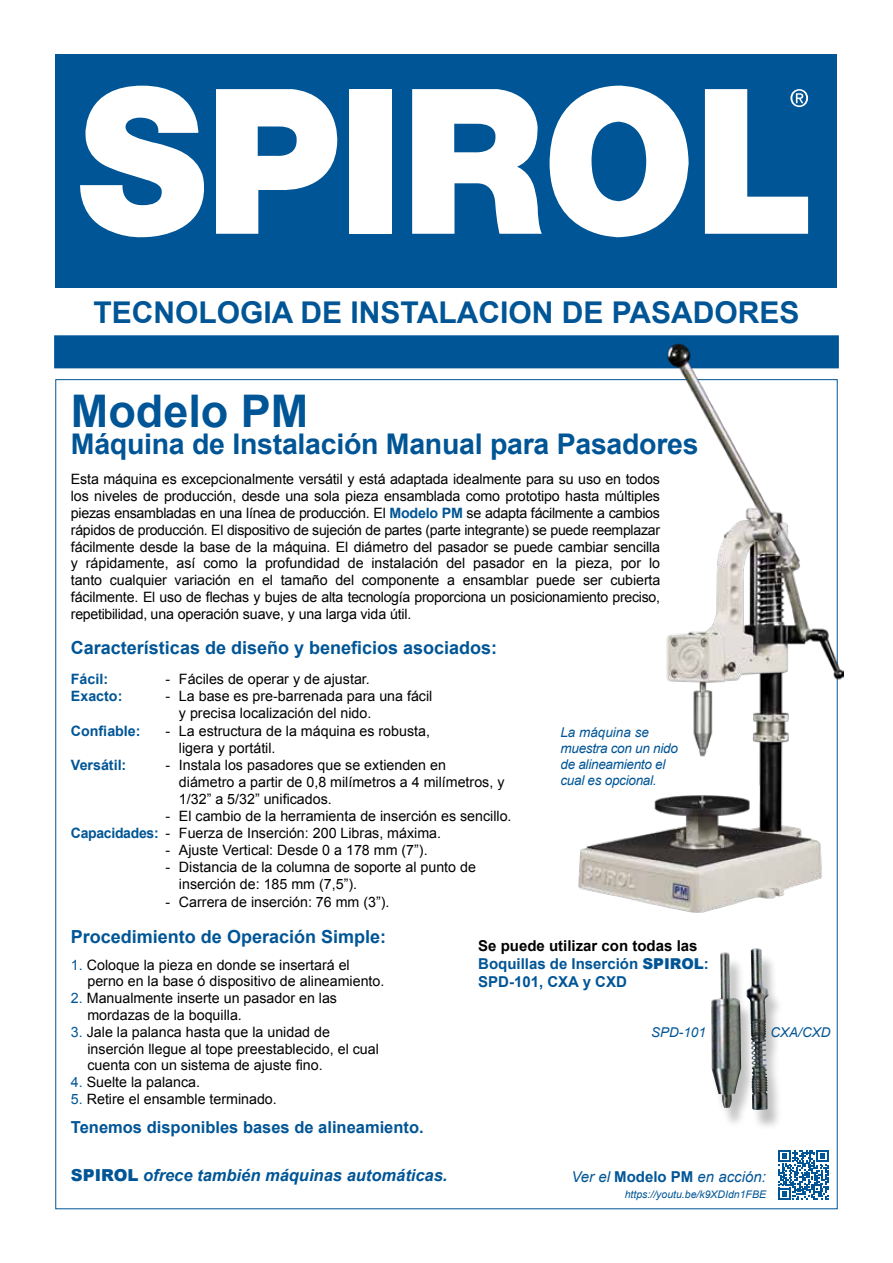
<style>
.page{position:relative;width:893px;height:1263px;background:#fff}
.page>*{position:absolute;margin:0;border:0;box-sizing:border-box;transform-origin:0 0}
.t1{font:700 45px "Arial";color:#005596}
.t2{font:700 30px "Arial";color:#005596}
.t3{font:700 28.5px "Arial";letter-spacing:-.01em;color:#005596}
.t4{font:700 18px "Arial";color:#005596}
.t5{font:italic 700 16.5px "Arial";color:#005596}
.t6{font:700 16.5px "Arial";color:#005596}
.t7{font:700 15px/18px "Arial";color:#005596}
.t8{font:italic 15px "Arial";color:#005596}
.t9{font:14.25px/16.8px "Arial";color:#000}
.t10{font:700 14.25px "Arial";color:#005596}
.t11{font:italic 13.5px/16.2px "Arial";letter-spacing:-.02em;color:#005596}
.t12{font:italic 10.5px "Arial";color:#005596}
.s1{font-weight:700;color:#005596}
.s2{color:#000}
.s3{font-weight:900}
.s4{color:#005596}
.s5{font-weight:900;font-style:normal}
.s6{font-weight:700;font-style:normal}
</style>
<div class="page">
<div style="left:56px;top:54px;width:781px;height:234px;background:#005596"></div>
<svg style="left:80px;top:85px;width:124px;height:153px"></svg>
<div style="left:350px;top:89px;width:42px;height:145px;background:#fff"></div>
<svg style="left:412px;top:89px;width:130px;height:145px"></svg>
<svg style="left:549px;top:85px;width:140px;height:153px"></svg>
<svg style="left:216px;top:89px;width:122px;height:145px"></svg>
<svg style="left:705px;top:89px;width:103px;height:145px"></svg>
<div style="left:710px;top:957px;width:47px;height:171px;background:#000;opacity:.25"></div>
<img style="left:711px;top:952px;width:30px;height:156px">
<div style="left:746px;top:953px;width:38px;height:177px;background:#000;opacity:.25"></div>
<img style="left:746px;top:949px;width:22px;height:161px">
<div style="left:54px;top:335px;width:785px;height:33px;background:#005596;border:2px solid #005596"></div>
<svg style="left:778px;top:1150px;width:50px;height:50px"></svg>
<img style="left:578px;top:344px;width:265px;height:569px">
<h2 class="t2" style="left:93px;top:292px;width:708px">TECNOLOGIA DE INSTALACION DE PASADORES</h2>
<h1 class="t1" style="left:71px;top:381px;width:239px">Modelo PM</h1>
<h3 class="t3" style="left:71px;top:425px;width:629px">Máquina de Instalación Manual para Pasadores</h3>
<p class="t9" style="left:71px;top:471px;width:591px;text-align:justify">Esta máquina es excepcionalmente versátil y está adaptada idealmente para su uso en todos los niveles de producción, desde una sola pieza ensamblada como prototipo hasta múltiples piezas ensambladas en una línea de producción. El <span class="s1">Modelo PM</span> se adapta fácilmente a cambios rápidos de producción. El dispositivo de sujeción de partes (parte integrante) se puede reemplazar fácilmente desde la base de la máquina. El diámetro del pasador se puede cambiar sencilla y rápidamente, así como la profundidad de instalación del pasador en la pieza, por lo tanto cualquier variación en el tamaño del componente a ensamblar puede ser cubierta fácilmente. El uso de flechas y bujes de alta tecnología proporciona un posicionamiento preciso, repetibilidad, una operación suave, y una larga vida útil.</p>
<p class="t4" style="left:71px;top:635px;width:428px">Características de diseño y beneficios asociados:</p>
<p class="t10" style="left:71px;top:670px;width:39px">Fácil:</p>
<p class="t9" style="left:165px;top:671px;width:206px">- Fáciles de operar y de ajustar.</p>
<p class="t10" style="left:71px;top:687px;width:53px">Exacto:</p>
<p class="t9" style="left:179px;top:688px;width:255px;text-indent:-13px">- La base es pre-barrenada para una fácil y precisa localización del nido.</p>
<p class="t10" style="left:71px;top:721px;width:71px">Confiable:</p>
<p class="t9" style="left:179px;top:722px;width:253px;text-indent:-13px">- La estructura de la máquina es robusta, ligera y portátil.</p>
<p class="t10" style="left:71px;top:755px;width:57px">Versátil:</p>
<p class="t9" style="left:179px;top:756px;width:327px;text-indent:-13px">- Instala los pasadores que se extienden en diámetro a partir de 0,8 milímetros a 4 milímetros, y<br>1/32” a 5/32” unificados.</p>
<p class="t9" style="left:71px;top:808px;width:442px;text-indent:95px">- El cambio de la herramienta de inserción es sencillo.<br><span class="s1">Capacidades:</span> - Fuerza de Inserción: 200 Libras, máxima.</p>
<p class="t9" style="left:165px;top:842px;width:264px">- Ajuste Vertical: Desde 0 a 178 mm (7”).</p>
<p class="t9" style="left:179px;top:859px;width:299px;text-indent:-13px">- Distancia de la columna de soporte al punto de inserción de: 185 mm (7,5”).</p>
<p class="t9" style="left:165px;top:893px;width:226px">- Carrera de inserción: 76 mm (3”).</p>
<p class="t7" style="left:478px;top:937px;width:232px"><span class="s2">Se puede utilizar con todas las<br></span>Boquillas de Inserción <span class="s3">SPIROL</span>:<br>SPD-101, CXA y CXD</p>
<p class="t11" style="left:651px;top:1024px;width:56px">SPD-101</p>
<p class="t11" style="left:770px;top:1024px;width:62px">CXA/CXD</p>
<p class="t11" style="left:560px;top:724px;width:119px">La máquina se muestra con un nido de alineamiento el cual es opcional.</p>
<p class="t4" style="left:71px;top:924px;width:317px">Procedimiento de Operación Simple:</p>
<p class="t9" style="left:87px;top:956px;width:299px;text-indent:-17px"><span class="s4">1.</span> Coloque la pieza en donde se insertará el perno en la base ó dispositivo de alineamiento.</p>
<p class="t9" style="left:87px;top:990px;width:251px;text-indent:-17px"><span class="s4">2.</span> Manualmente inserte un pasador en las mordazas de la boquilla.</p>
<p class="t9" style="left:87px;top:1023px;width:293px;text-indent:-17px"><span class="s4">3.</span> Jale la palanca hasta que la unidad de inserción llegue al tope preestablecido, el cual cuenta con un sistema de ajuste fino.</p>
<p class="t9" style="left:71px;top:1074px;width:131px"><span class="s4">4.</span> Suelte la palanca.</p>
<p class="t9" style="left:71px;top:1091px;width:207px"><span class="s4">5.</span> Retire el ensamble terminado.</p>
<p class="t6" style="left:71px;top:1116px;width:354px">Tenemos disponibles bases de alineamiento.</p>
<p class="t5" style="left:71px;top:1164px;width:378px"><span class="s5">SPIROL</span> ofrece también máquinas automáticas.</p>
<p class="t8" style="left:571px;top:1167px;width:196px">Ver el <span class="s6">Modelo PM</span> en acción:</p>
<p class="t12" style="left:625px;top:1188px;width:143px">https://youtu.be/k9XDIdn1FBE</p>
</div>
